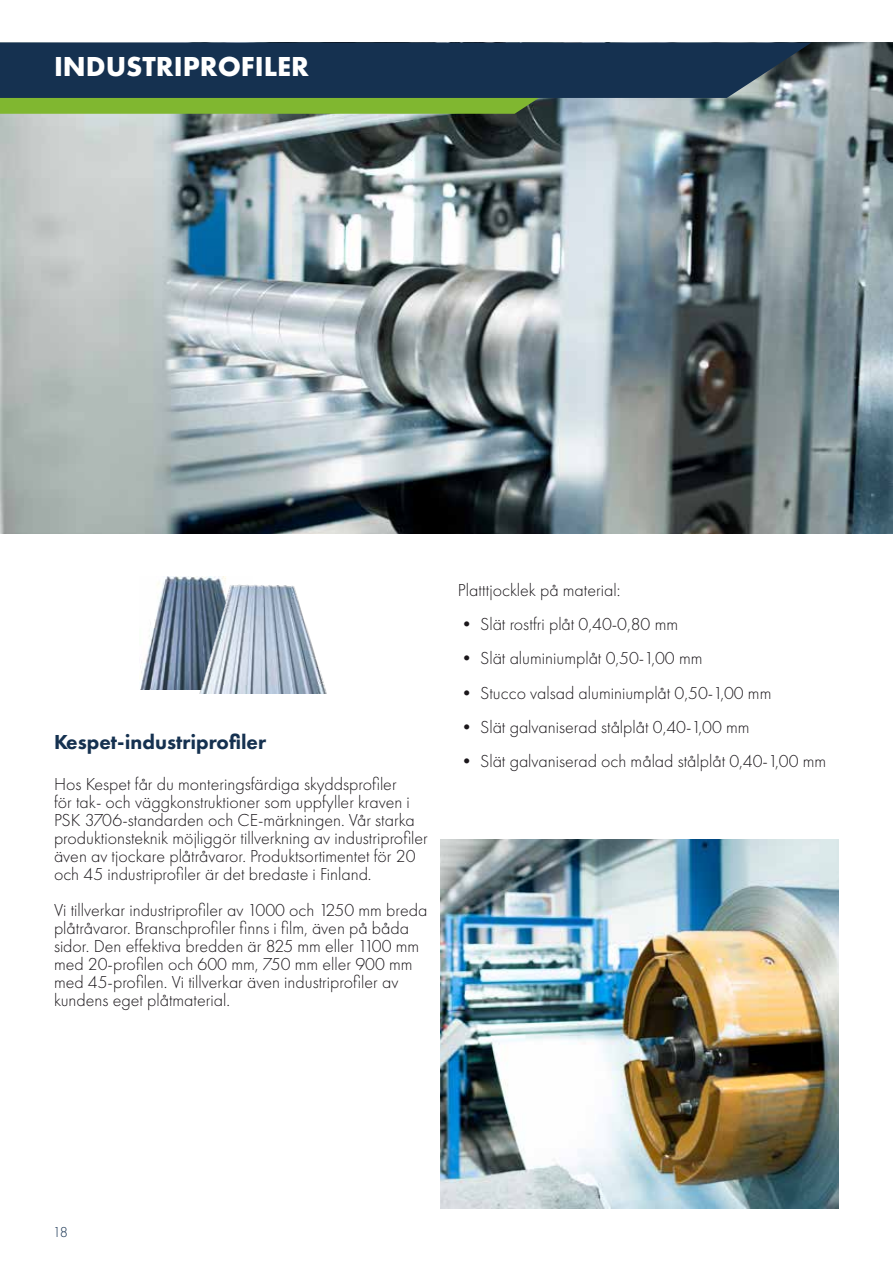
<style>
.page{position:relative;width:893px;height:1263px;background:#fff}
.page>*{position:absolute;margin:0;border:0;box-sizing:border-box;transform-origin:0 0}
.t1{font:700 28.5px "Futura PT";color:#fff}
.t2{font:800 21px "Futura PT";color:#153150}
.t3{font:300 18px/18px "Futura PT";color:#1b171b}
.t4{font:300 15px "Futura PT";color:#153150}
</style>
<div class="page">
<img style="left:0;top:42px;width:893px;height:492px">
<svg style="left:0;top:98px;width:576px;height:16px;background:#7baf36"></svg>
<svg style="left:0;top:42px;width:812px;height:56px;background:#1b3653"></svg>
<img style="left:441px;top:839px;width:398px;height:370px">
<img style="left:140px;top:577px;width:86px;height:112px">
<img style="left:196px;top:581px;width:131px;height:113px">
<h1 class="t1" style="left:54px;top:48px;width:256px">INDUSTRIPROFILER</h1>
<p class="t2" style="left:54px;top:729px;width:214px">Kespet-industriprofiler</p>
<p class="t3" style="left:54px;top:775px;width:375px">Hos Kespet får du monteringsfärdiga skyddsprofiler<br>för tak- och väggkonstruktioner som uppfyller kraven i PSK 3706-standarden och CE-märkningen. Vår starka produktionsteknik möjliggör tillverkning av industriprofiler även av tjockare plåtråvaror. Produktsortimentet för 20 och 45 industriprofiler är det bredaste i Finland.</p>
<p class="t3" style="left:54px;top:901px;width:375px">Vi tillverkar industriprofiler av 1000 och 1250 mm breda plåtråvaror. Branschprofiler finns i film, även på båda sidor. Den effektiva bredden är 825 mm eller 1100 mm med 20-profilen och 600 mm, 750 mm eller 900 mm med 45-profilen. Vi tillverkar även industriprofiler av kundens eget plåtmaterial.</p>
<p class="t3" style="left:458px;top:581px;width:164px">Platttjocklek på material:</p>
<p class="t3" style="left:458px;top:615px;width:222px">• Slät rostfri plåt 0,40-0,80 mm</p>
<p class="t3" style="left:458px;top:650px;width:246px">• Slät aluminiumplåt 0,50-1,00 mm</p>
<p class="t3" style="left:458px;top:684px;width:315px">• Stucco valsad aluminiumplåt 0,50-1,00 mm</p>
<p class="t3" style="left:458px;top:718px;width:293px">• Slät galvaniserad stålplåt 0,40-1,00 mm</p>
<p class="t3" style="left:458px;top:752px;width:370px">• Slät galvaniserad och målad stålplåt 0,40-1,00 mm</p>
<p class="t4" style="left:53px;top:1223px;width:17px">18</p>
</div>
